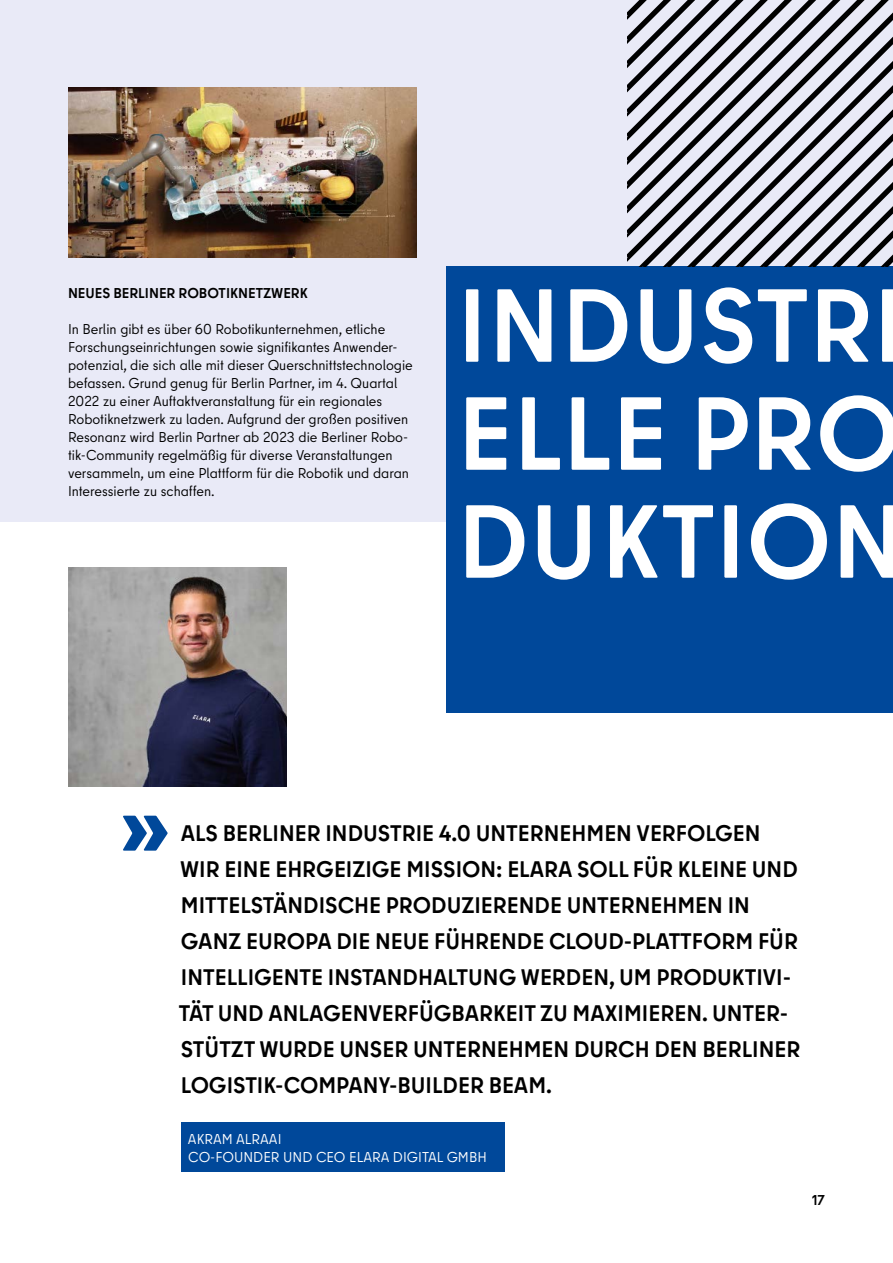
<style>
.page{position:relative;width:893px;height:1263px;background:#fff}
.page>*{position:absolute;margin:0;border:0;box-sizing:border-box;transform-origin:0 0}
.t1{font:700 103.5px/108px "Berlin Type";letter-spacing:.01em;color:#fff;text-align:justify}
.t2{font:700 103.5px "Berlin Type";color:#00489a}
.S1{font:700 22.5px/36px "Berlin Type";color:#000}
.S1-2{font:14.25px/18px "Berlin Type";color:#000}
.S1-3{font:14.25px "Berlin Type";color:#fff}
.S1-4{font:700 14.25px "Berlin Type";color:#000}
</style>
<div class="page">
<div style="left:0;top:0;width:893px;height:521px;background:#e9eaf7"></div>
<div style="left:446px;top:266px;width:447px;height:447px;background:#00489a"></div>
<svg style="left:627px;top:0;width:266px;height:266px"></svg>
<img style="left:68px;top:568px;width:219px;height:218px">
<div style="left:181px;top:1123px;width:323px;height:49px;background:#00489a"></div>
<img style="left:68px;top:87px;width:349px;height:171px">
<p class="S1-4" style="left:68px;top:284px;width:241px">NEUES BERLINER ROBOTIKNETZWERK</p>
<p class="S1-2" style="left:68px;top:320px;width:346px">In Berlin gibt es über 60 Robotikunternehmen, etliche Forschungseinrichtungen sowie signifikantes Anwender&shy;potenzial, die sich alle mit dieser Querschnittstechnologie befassen. Grund genug für Berlin Partner, im 4. Quartal 2022 zu einer Auftaktveranstaltung für ein regionales Robotiknetzwerk zu laden. Aufgrund der großen positiven Resonanz wird Berlin Partner ab 2023 die Berliner Robo&shy;tik-Community regelmäßig für diverse Veranstaltungen versammeln, um eine Plattform für die Robotik und daran Interessierte zu schaffen.</p>
<p class="t1" style="left:458px;top:272px;width:448px">INDUSTRI ELLE PRO DUKTION</p>
<h1 class="t2" style="left:117px;top:766px;width:57px">»</h1>
<p class="S1" style="left:179px;top:815px;width:623px">ALS BERLINER INDUSTRIE 4.0 UNTERNEHMEN VERFOLGEN WIR EINE EHRGEIZIGE MISSION: ELARA SOLL FÜR KLEINE UND MITTELSTÄNDISCHE PRODUZIERENDE UNTERNEHMEN IN GANZ EUROPA DIE NEUE FÜHRENDE CLOUD-PLATTFORM FÜR INTELLIGENTE INSTANDHALTUNG WERDEN, UM PRODUKTIVI-TÄT UND ANLAGENVERFÜGBARKEIT ZU MAXIMIEREN. UNTER-STÜTZT WURDE UNSER UNTERNEHMEN DURCH DEN BERLINER LOGISTIK-COMPANY-BUILDER BEAM.</p>
<p class="S1-3" style="left:188px;top:1130px;width:95px">AKRAM ALRAAI</p>
<p class="S1-3" style="left:188px;top:1148px;width:300px">CO-FOUNDER UND CEO ELARA DIGITAL GMBH</p>
<p class="S1-4" style="left:812px;top:1190px;width:14px">17</p>
</div>
